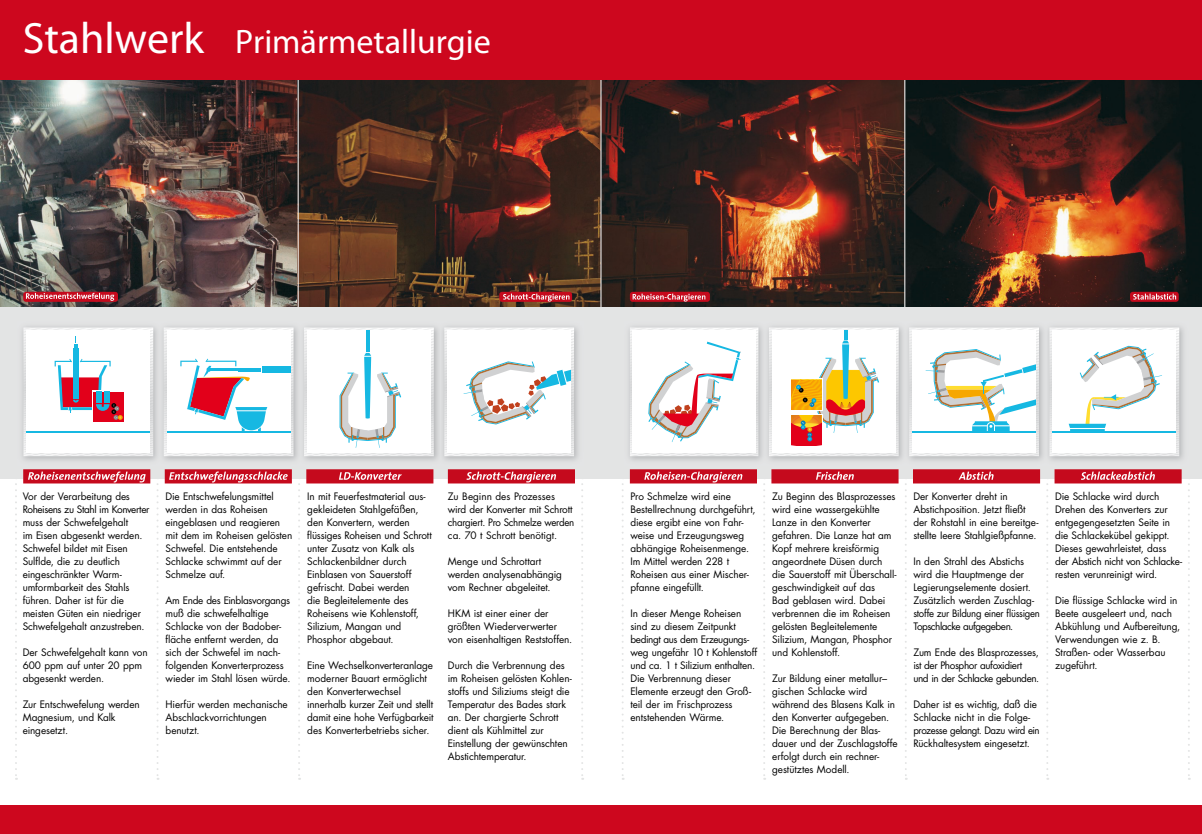
<style>
.page{position:relative;width:1202px;height:834px;background:#fff}
.page>*{position:absolute;margin:0;border:0;box-sizing:border-box;transform-origin:0 0}
.t1{font:600 33.98px "The Sans";color:#fff}
.t2{font:10px/13px "Futura Std";letter-spacing:-.01em;color:#000}
.t3{font:10px/13px "Futura Std";letter-spacing:-.035em;color:#000}
.s1{font-size:43.98px}
</style>
<div class="page">
<img style="left:0;top:79px;width:1202px;height:228px">
<div style="left:0;top:307px;width:1202px;height:171px;background:#e3e4e4"></div>
<svg style="left:164px;top:327px;width:130px;height:129px;background:#e4e2e7"></svg>
<svg style="left:444px;top:327px;width:130px;height:129px;background:#eff1f1"></svg>
<svg style="left:304px;top:327px;width:130px;height:129px;background:#eff4f5"></svg>
<svg style="left:23px;top:327px;width:130px;height:129px;background:#e9e0e5"></svg>
<img style="left:629px;top:326px;width:555px;height:135px">
<svg style="left:769px;top:327px;width:130px;height:129px;background:#ecdbc5"></svg>
<svg style="left:630px;top:327px;width:128px;height:129px;background:#f1eced"></svg>
<svg style="left:909px;top:327px;width:130px;height:129px;background:#e8f0ec"></svg>
<svg style="left:1049px;top:327px;width:130px;height:129px;background:#eef4f3"></svg>
<div style="left:23px;top:469px;width:127px;height:14px;background:#c50a1d"></div>
<svg style="left:28px;top:471px;width:118px;height:11px"></svg>
<div style="left:630px;top:469px;width:127px;height:14px;background:#c50a1d"></div>
<svg style="left:644px;top:471px;width:98px;height:11px"></svg>
<div style="left:771px;top:469px;width:127px;height:14px;background:#c50a1d"></div>
<svg style="left:816px;top:471px;width:38px;height:8px"></svg>
<div style="left:913px;top:469px;width:127px;height:14px;background:#c50a1d"></div>
<svg style="left:959px;top:471px;width:35px;height:8px"></svg>
<div style="left:1054px;top:469px;width:128px;height:14px;background:#c50a1d"></div>
<svg style="left:1081px;top:471px;width:74px;height:9px"></svg>
<svg style="left:157px;top:478px;width:2px;height:301px"></svg>
<svg style="left:298px;top:478px;width:2px;height:301px"></svg>
<svg style="left:581px;top:478px;width:2px;height:301px"></svg>
<svg style="left:15px;top:478px;width:2px;height:301px"></svg>
<svg style="left:763px;top:478px;width:2px;height:301px"></svg>
<svg style="left:905px;top:478px;width:2px;height:301px"></svg>
<svg style="left:1046px;top:478px;width:2px;height:301px"></svg>
<svg style="left:1188px;top:478px;width:2px;height:301px"></svg>
<svg style="left:622px;top:478px;width:2px;height:301px"></svg>
<hr style="left:904px;top:79px;width:1px;height:228px;background:#fff">
<hr style="left:600px;top:79px;width:1px;height:228px;background:#fff">
<div style="left:23px;top:292px;width:95px;height:10px;background:#c50a1d;border-radius:3px"></div>
<svg style="left:26px;top:293px;width:88px;height:8px"></svg>
<svg style="left:630px;top:292px;width:80px;height:10px"></svg>
<svg style="left:633px;top:293px;width:72px;height:8px"></svg>
<svg style="left:1130px;top:292px;width:49px;height:10px"></svg>
<svg style="left:1133px;top:293px;width:43px;height:6px"></svg>
<hr style="left:298px;top:79px;width:1px;height:228px;background:#fff">
<div style="left:306px;top:469px;width:127px;height:14px;background:#c50a1d"></div>
<svg style="left:339px;top:472px;width:63px;height:7px"></svg>
<div style="left:448px;top:469px;width:127px;height:14px;background:#c50a1d"></div>
<svg style="left:467px;top:471px;width:89px;height:11px"></svg>
<div style="left:165px;top:469px;width:127px;height:14px;background:#c50a1d"></div>
<svg style="left:169px;top:471px;width:119px;height:11px"></svg>
<div style="left:499px;top:292px;width:73px;height:10px;background:#c50a1d;border-radius:3px"></div>
<svg style="left:503px;top:293px;width:66px;height:8px"></svg>
<div style="left:0;top:0;width:1202px;height:79px;background:#cd071e"></div>
<div style="left:0;top:805px;width:1202px;height:28px;background:#cd071e"></div>
<h1 class="t1" style="left:23px;top:20px;width:470px"><span class="s1">Stahlwerk</span> Primärmetallurgie</h1>
<p class="t2" style="left:23px;top:489px;width:128px">Vor der Verarbeitung des<br>Roheisens zu Stahl im Konverter muss der Schwefelgehalt<br>im Eisen abgesenkt werden.<br>Schwefel bildet mit Eisen<br>Sulflde, die zu deutlich eingeschränkter Warm&shy;umformbarkeit des Stahls führen. Daher ist für die meisten Güten ein niedriger<br>Schwefelgehalt anzustreben.</p>
<p class="t2" style="left:23px;top:645px;width:126px">Der Schwefelgehalt kann von<br>600 ppm auf unter 20 ppm abgesenkt werden.</p>
<p class="t2" style="left:23px;top:697px;width:119px">Zur Entschwefelung werden<br>Magnesium, und Kalk eingesetzt.</p>
<p class="t2" style="left:166px;top:489px;width:128px">Die Entschwefelungsmittel werden in das Roheisen eingeblasen und reagieren mit dem im Roheisen gelösten<br>Schwefel. Die entstehende<br>Schlacke schwimmt auf der<br>Schmelze auf.</p>
<p class="t2" style="left:166px;top:593px;width:126px">Am Ende des Einblasvorgangs muß die schwefelhaltige<br>Schlacke von der Badober&shy;fläche entfernt werden, da sich der Schwefel im nach&shy;folgenden Konverterprozess wieder im Stahl lösen würde.</p>
<p class="t2" style="left:166px;top:697px;width:124px">Hierfür werden mechanische<br>Abschlackvorrichtungen benutzt.</p>
<p class="t2" style="left:307px;top:489px;width:126px">In mit Feuerfestmaterial aus&shy;gekleideten Stahlgefäßen, den Konvertern, werden flüssiges Roheisen und Schrott unter Zusatz von Kalk als<br>Schlackenbildner durch<br>Einblasen von Sauerstoff gefrischt. Dabei werden<br>die Begleitelemente des<br>Roheisens wie Kohlenstoff,<br>Silizium, Mangan und<br>Phosphor abgebaut.</p>
<p class="t2" style="left:307px;top:658px;width:128px">Eine Wechselkonverteranlage moderner Bauart ermöglicht den Konverterwechsel innerhalb kurzer Zeit und stellt damit eine hohe Verfügbarkeit des Konverterbetriebs sicher.</p>
<p class="t2" style="left:448px;top:489px;width:128px">Zu Beginn des Prozesses wird der Konverter mit Schrott chargiert. Pro Schmelze werden ca. 70 t Schrott benötigt.</p>
<p class="t2" style="left:448px;top:554px;width:116px">Menge und Schrottart werden analysenabhängig vom Rechner abgeleitet.</p>
<p class="t2" style="left:448px;top:606px;width:126px">HKM ist einer einer der größten Wiederverwerter von eisenhaltigen Reststoffen.</p>
<p class="t2" style="left:448px;top:658px;width:125px">Durch die Verbrennung des im Roheisen gelösten Kohlen&shy;stoffs und Siliziums steigt die<br>Temperatur des Bades stark an. Der chargierte Schrott dient als Kühlmittel zur<br>Einstellung der gewünschten<br>Abstichtemperatur.</p>
<p class="t2" style="left:630px;top:489px;width:127px">Pro Schmelze wird eine<br>Bestellrechnung durchgeführt, diese ergibt eine von Fahr&shy;weise und Erzeugungsweg abhängige Roheisenmenge.<br>Im Mittel werden 228 t<br>Roheisen aus einer Mischer&shy;pfanne eingefüllt.</p>
<p class="t2" style="left:630px;top:606px;width:128px">In dieser Menge Roheisen sind zu diesem Zeitpunkt bedingt aus dem Erzeugungs&shy;weg ungefähr 10 t Kohlenstoff und ca. 1 t Silizium enthalten.<br>Die Verbrennung dieser<br>Elemente erzeugt den Groß&shy;teil der im Frischprozess entstehenden Wärme.</p>
<p class="t2" style="left:772px;top:489px;width:126px">Zu Beginn des Blasprozesses wird eine wassergekühlte<br>Lanze in den Konverter gefahren. Die Lanze hat am<br>Kopf mehrere kreisförmig angeordnete Düsen durch die Sauerstoff mit Überschall&shy;geschwindigkeit auf das<br>Bad geblasen wird. Dabei verbrennen die im Roheisen gelösten Begleitelemente<br>Silizium, Mangan, Phosphor und Kohlenstoff.</p>
<p class="t2" style="left:772px;top:671px;width:127px">Zur Bildung einer metallur– gischen Schlacke wird während des Blasens Kalk in den Konverter aufgegeben.<br>Die Berechnung der Blas&shy;dauer und der Zuschlagstoffe erfolgt durch ein rechner&shy;gestütztes Modell.</p>
<p class="t2" style="left:913px;top:489px;width:127px">Der Konverter dreht in<br>Abstichposition. Jetzt fließt der Rohstahl in eine bereitge&shy;stellte Ieere Stahlgießpfanne.</p>
<p class="t2" style="left:913px;top:554px;width:128px">In den Strahl des Abstichs wird die Hauptmenge der<br>Legierungselemente dosiert.<br>Zusätzlich werden Zuschlag&shy;stoffe zur Bildung einer flüssigen<br>Topschlacke aufgegeben.</p>
<p class="t3" style="left:913px;top:645px;width:127px">Zum Ende des Blasprozesses, ist der Phosphor aufoxidiert und in der Schlacke gebunden.</p>
<p class="t2" style="left:913px;top:697px;width:128px">Daher ist es wichtig, daß die<br>Schlacke nicht in die Folge&shy;prozesse gelangt. Dazu wird ein<br>Rückhaltesystem eingesetzt.</p>
<p class="t2" style="left:1055px;top:489px;width:128px">Die Schlacke wird durch<br>Drehen des Konverters zur entgegengesetzten Seite in die Schlackekübel gekippt.<br>Dieses gewahrleistet, dass der Abstich nicht von Schlacke&shy;resten verunreinigt wird.</p>
<p class="t2" style="left:1055px;top:593px;width:127px">Die flüssige Schlacke wird in<br>Beete ausgeleert und, nach<br>Abkühlung und Aufbereitung,<br>Verwendungen wie z. B.<br>Straßen- oder Wasserbau zugeführt.</p>
</div>
